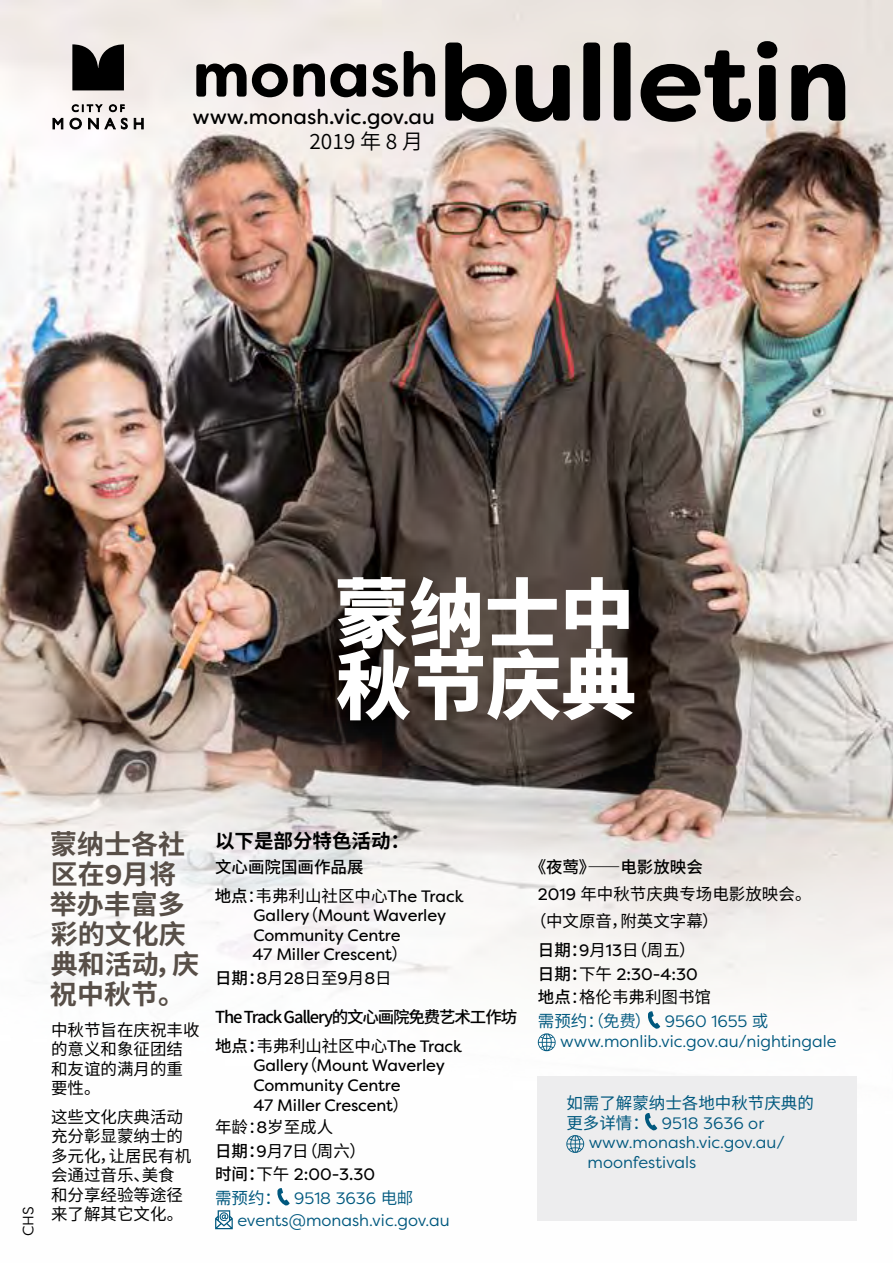
<style>
.page{position:relative;width:893px;height:1263px;background:#fff}
.page>*{position:absolute;margin:0;border:0;box-sizing:border-box;transform-origin:0 0}
.t1{font:700 108px "Filson Soft";color:#000}
.t2{font:800 75px/72px "Source Han Sans CN";color:#fff}
.t3{font:700 63px "Filson Soft";color:#000}
.t4{font:700 27px/30px "Source Han Sans CN";color:#584f48}
.t5{font:21px "Filson Soft";color:#000}
.t6{font:21px "Source Han Sans CN";color:#000}
.t7{font:700 19.5px "Source Han Sans CN";color:#000}
.t8{font:16.5px/19.5px "Filson Pro";letter-spacing:-.01em;color:#000}
.t9{font:16.5px/19.5px "Source Han Sans CN";color:#000}
.t10{font:16.5px/19.5px "Filson Pro";color:#00587e}
.t11{font:500 16.5px/28.5px "Source Han Sans CN";letter-spacing:-.07em;color:#000}
.t12{font:500 16.5px/28.5px "Source Han Sans CN";color:#000}
.t13{font:16.5px "Source Han Sans CN";color:#00587e}
.t14{font:15px "Filson Pro";color:#000}
.s1{font-family:"Filson Pro"}
.s2{font-weight:400}
.s3{font-family:"Filson Pro";font-weight:400}
.s4{font-family:"Source Han Sans CN"}
.s5{font-family:"Source Han Sans CN";font-weight:500}
.s6{font-weight:500}
.s7{font-family:"Source Han Sans CN";color:#00587e}
.s8{color:#00587e}
</style>
<div class="page">
<img style="left:0;top:0;width:893px;height:1230px">
<svg style="left:53px;top:118px;width:10px;height:11px"></svg>
<svg style="left:70px;top:118px;width:12px;height:11px"></svg>
<svg style="left:88px;top:118px;width:40px;height:11px"></svg>
<svg style="left:134px;top:118px;width:10px;height:11px"></svg>
<svg style="left:72px;top:105px;width:30px;height:7px"></svg>
<svg style="left:109px;top:105px;width:15px;height:7px"></svg>
<svg style="left:72px;top:43px;width:52px;height:47px;background:#222120"></svg>
<svg style="left:276px;top:1188px;width:14px;height:18px"></svg>
<svg style="left:215px;top:1210px;width:18px;height:19px"></svg>
<svg style="left:647px;top:1011px;width:13px;height:18px"></svg>
<svg style="left:538px;top:1033px;width:18px;height:18px"></svg>
<div style="left:538px;top:1076px;width:319px;height:145px;background:#ededee"></div>
<svg style="left:645px;top:1113px;width:12px;height:18px"></svg>
<svg style="left:566px;top:1135px;width:18px;height:18px"></svg>
<h3 class="t3" style="left:192px;top:34px;width:248px">monash</h3>
<p class="t5" style="left:192px;top:103px;width:244px">www.monash.vic.gov.au</p>
<p class="t6" style="left:309px;top:129px;width:115px">2019 年 8 月</p>
<h1 class="t1" style="left:439px;top:13px;width:414px">bulletin</h1>
<h2 class="t2" style="left:335px;top:579px;width:303px">蒙纳士中秋节庆典</h2>
<p class="t14" style="left:18px;top:1236px;width:31px;rotate:-90deg">CHS</p>
<h3 class="t4" style="left:50px;top:830px;width:151px">蒙纳士各社区在<span class="s1">9</span>月将举办丰富多彩的文化庆典和活动，庆祝中秋节。</h3>
<p class="t9" style="left:51px;top:1020px;width:150px">中秋节旨在庆祝丰收的意义和象征团结和友谊的满月的重要性。</p>
<p class="t9" style="left:51px;top:1107px;width:142px">这些文化庆典活动充分彰显蒙纳士的多元化，让居民有机会通过音乐、美食和分享经验等途径来了解其它文化。</p>
<p class="t7" style="left:215px;top:830px;width:196px">以下是部分特色活动：</p>
<p class="t12" style="left:215px;top:853px;width:250px">文心画院国画作品展<br>地点<span class="s2">：韦弗利山社区中心</span><span class="s3">The Track</span></p>
<p class="t8" style="left:252px;top:906px;width:195px">Gallery<span class="s4">（</span>Mount Waverley<br>Community Centre<br>47 Miller Crescent<span class="s4">）</span></p>
<p class="t8" style="left:215px;top:968px;width:178px"><span class="s5">日期：</span>8<span class="s4">月</span>28<span class="s4">日至</span>9<span class="s4">月</span>8<span class="s4">日</span></p>
<p class="t11" style="left:215px;top:1003px;width:304px">The Track Gallery的文心画院免费艺术工作坊地点：<span class="s2">韦弗利山社区中心</span><span class="s3">The Track</span></p>
<p class="t8" style="left:253px;top:1056px;width:193px">Gallery<span class="s4">（</span>Mount Waverley<br>Community Centre<br>47 Miller Crescent<span class="s4">）</span></p>
<p class="t9" style="left:215px;top:1115px;width:152px;line-height:23.7px">年龄：<span class="s1">8</span>岁至成人<br><span class="s6">日期：</span><span class="s1">9</span>月<span class="s1">7</span>日（周六）</p>
<p class="t8" style="left:215px;top:1162px;width:200px;line-height:23.7px"><span class="s5">时间：</span><span class="s4">下午</span> 2:00-3.30<br><span class="s7">需预约：</span> <span class="s8">9518 3636</span> <span class="s7">电邮</span></p>
<p class="t10" style="left:237px;top:1210px;width:214px">events@monash.vic.gov.au</p>
<p class="t11" style="left:530px;top:853px;width:174px">《夜莺》——电影放映会</p>
<p class="t9" style="left:538px;top:885px;width:275px"><span class="s1">2019</span> 年中秋节庆典专场电影放映会。</p>
<p class="t9" style="left:530px;top:912px;width:190px">（中文原音，附英文字幕）</p>
<p class="t9" style="left:538px;top:940px;width:159px"><span class="s6">日期：</span><span class="s1">9</span>月<span class="s1">13</span>日（周五）</p>
<p class="t8" style="left:538px;top:964px;width:162px"><span class="s5">日期：</span><span class="s4">下午</span> 2:30-4:30</p>
<p class="t9" style="left:538px;top:988px;width:175px"><span class="s6">地点</span>：格伦韦弗利图书馆</p>
<p class="t10" style="left:560px;top:1011px;width:278px;text-indent:-22px"><span class="s4">需预约</span><span class="s4">：（免费）</span> 9560 1655 <span class="s4">或</span>www.monlib.vic.gov.au/nightingale</p>
<p class="t13" style="left:566px;top:1094px;width:249px">如需了解蒙纳士各地中秋节庆典的</p>
<p class="t10" style="left:588px;top:1113px;width:199px;text-indent:-21px"><span class="s4">更多详情：</span> 9518 3636 or www.monash.vic.gov.au/ moonfestivals</p>
</div>
